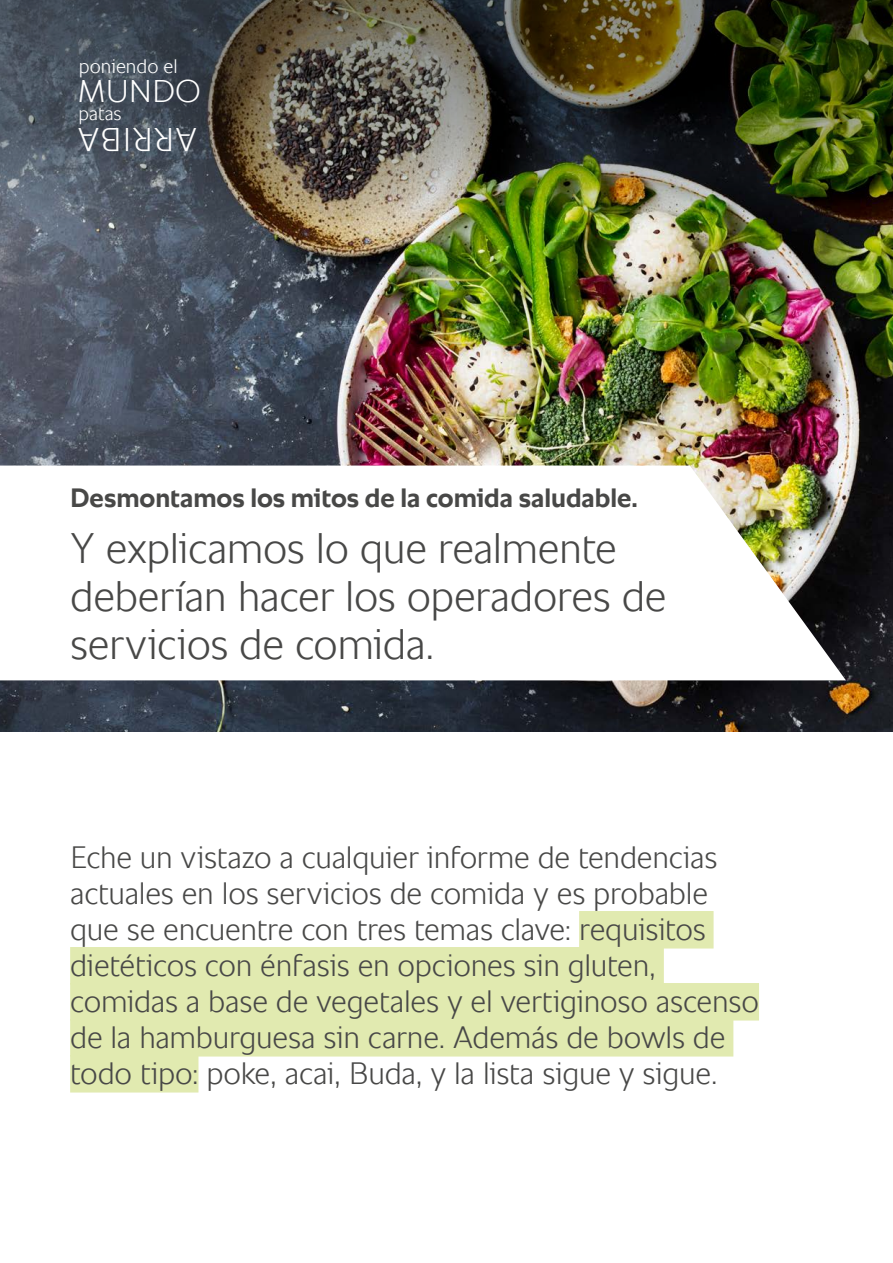
<style>
.page{position:relative;width:893px;height:1263px;background:#fff}
.page>*{position:absolute;margin:0;border:0;box-sizing:border-box;transform-origin:0 0}
.t1{font:300 43.5px/48px "RATIONAL Sans TT";letter-spacing:-.01em;color:#484847}
.t2{font:300 33.6px "RATIONAL Sans TT";letter-spacing:.035em;color:#fff}
.t3{font:300 31.95px "RATIONAL Sans TT";color:#fff}
.t4{font:300 31.5px/36px "RATIONAL Sans TT";letter-spacing:-.01em;color:#484847}
.t5{font:700 27px "RATIONAL Sans TT";color:#484847}
.t6{font:300 19.95px "RATIONAL Sans TT";color:#fff}
.t7{font:300 19.5px "RATIONAL Sans TT";color:#fff}
</style>
<div class="page">
<img style="left:0;top:234px;width:893px;height:497px">
<img style="left:0;top:0;width:893px;height:234px">
<svg style="left:0;top:465px;width:846px;height:215px"></svg>
<div style="left:579px;top:911px;width:135px;height:37px;background:#e1eab0"></div>
<div style="left:70px;top:947px;width:594px;height:37px;background:#e1eab0"></div>
<div style="left:70px;top:983px;width:689px;height:37px;background:#e1eab0"></div>
<div style="left:70px;top:1019px;width:663px;height:37px;background:#e1eab0"></div>
<div style="left:70px;top:1055px;width:128px;height:37px;background:#e1eab0"></div>
<p class="t6" style="left:79px;top:52px;width:100px">poniendo el</p>
<p class="t3" style="left:78px;top:68px;width:124px">MUNDO</p>
<p class="t7" style="left:79px;top:100px;width:45px">patas</p>
<p class="t2" style="left:197px;top:164px;width:120px;rotate:-180deg">ARRIBA</p>
<p class="t5" style="left:70px;top:478px;width:569px">Desmontamos los mitos de la comida saludable.</p>
<h1 class="t1" style="left:70px;top:525px;width:598px">Y explicamos lo que realmente deberían hacer los operadores de servicios de comida.</h1>
<p class="t4" style="left:70px;top:840px;width:690px">Eche un vistazo a cualquier informe de tendencias actuales en los servicios de comida y es probable que se encuentre con tres temas clave: requisitos dietéticos con énfasis en opciones sin gluten, comidas a base de vegetales y el vertiginoso ascenso de la hamburguesa sin carne. Además de bowls de todo tipo: poke, acai, Buda, y la lista sigue y sigue.</p>
</div>
